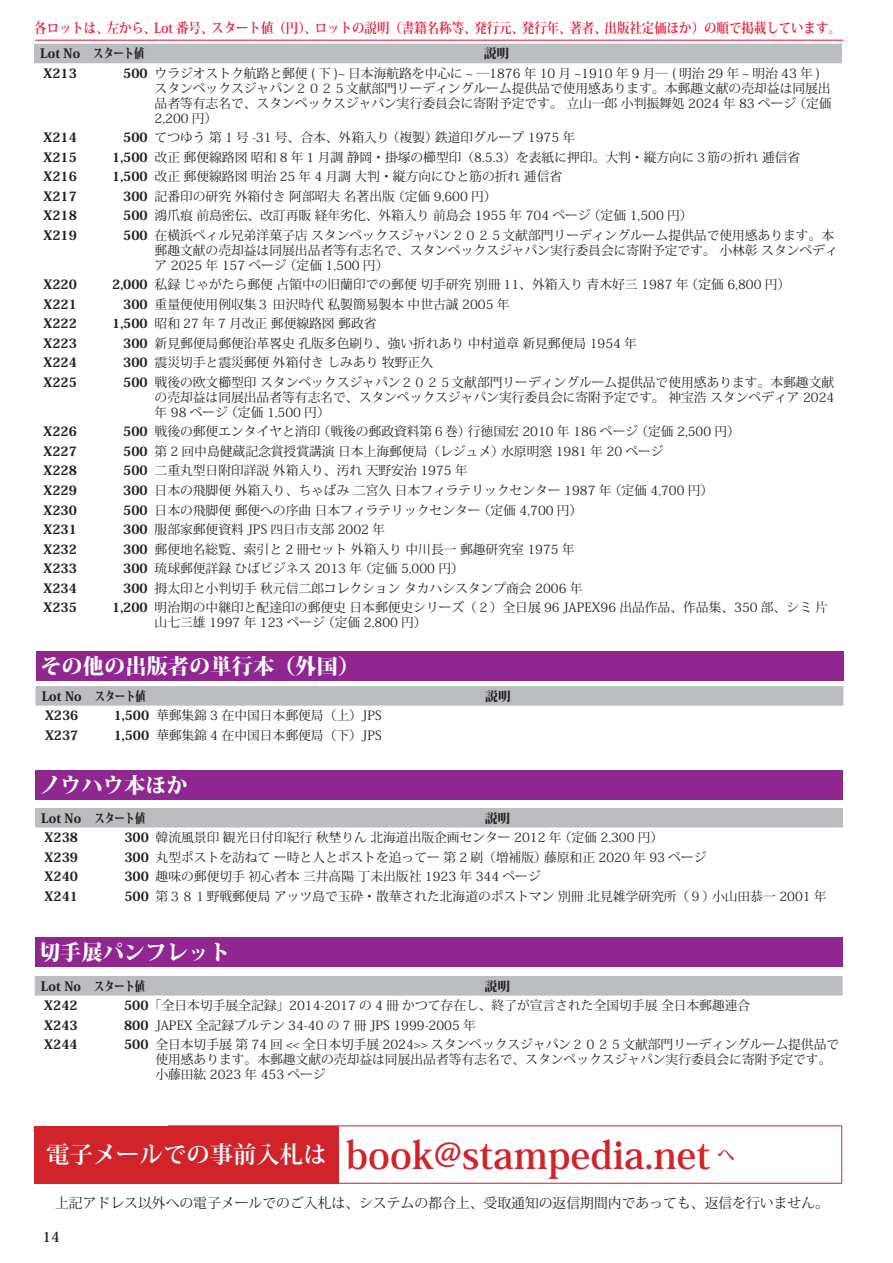
<style>
.page{position:relative;width:893px;height:1263px;background:#fff}
.page>*{position:absolute;margin:0;border:0;box-sizing:border-box;transform-origin:0 0}
.t1{font:700 38.25px "Koz Min Pro";color:#d1232a}
.t2{font:800 21.3px "Koz Min Pro";color:#fff}
.t3{font:700 16.95px "Koz Min Pro";color:#d1232a}
.t4{font:700 13.8px "Koz Min Pro";color:#ed1a40;scale:.9 1}
.t5{font:13.8px "Koz Min Pr 6 N";color:#231f20}
.t6{font:700 13.8px "Koz Min Pro";color:#231f20}
.t7{font:12.75px/14.9px "Koz Min Pro";color:#231f20}
.t8{font:800 12.75px "Koz Min Pro";color:#231f20}
.s1{font-weight:800}
.s2{font-size:23.4px;color:#fff}
</style>
<div class="page">
<hr style="left:35px;top:40px;width:808px;height:1px;background:#ed1a40">
<div style="left:34px;top:44px;width:808px;height:19px;background:#bcbdc0"></div>
<div style="left:35px;top:686px;width:808px;height:20px;background:#bcbdc0"></div>
<div style="left:35px;top:770px;width:808px;height:29px;background:#90268f"></div>
<div style="left:35px;top:936px;width:808px;height:30px;background:#90268f"></div>
<div style="left:35px;top:976px;width:808px;height:19px;background:#bcbdc0"></div>
<div style="left:36px;top:651px;width:808px;height:29px;background:#90268f"></div>
<div style="left:35px;top:808px;width:808px;height:19px;background:#bcbdc0"></div>
<div style="left:34px;top:1125px;width:305px;height:58px;background:#d1232a"></div>
<hr style="left:168px;top:1125px;width:674px;height:1px;background:#d1232a">
<hr style="left:168px;top:1183px;width:674px;height:1px;background:#d1232a">
<hr style="left:841px;top:1126px;width:1px;height:57px;background:#d1232a">
<p class="t4" style="left:34px;top:18px;width:898px">各ロットは、左から、Lot 番号、スタート値（円）、ロットの説明（書籍名称等、発行元、発行年、著者、出版社定価ほか）の順で掲載しています。</p>
<p class="t8" style="left:40px;top:44px;width:106px">Lot No スタート値</p>
<p class="t8" style="left:484px;top:44px;width:27px">説明</p>
<p class="t8" style="left:44px;top:64px;width:35px">X213</p>
<p class="t7" style="left:155px;top:65px;width:679px;text-indent:-31px"><span class="s1">500</span> ウラジオストク航路と郵便 ( 下 )~ 日本海航路を中心に ~ ―1876 年 10 月 ~1910 年 9 月― ( 明治 29 年 ~ 明治 43 年 )スタンペックスジャパン２０２５文献部門リーディングルーム提供品で使用感あります。本郵趣文献の売却益は同展出品者等有志名で、スタンペックスジャパン実行委員会に寄附予定です。 立山一郎 小判振舞処 2024 年 83 ページ （定価2,200 円）</p>
<p class="t8" style="left:44px;top:128px;width:35px">X214</p>
<p class="t7" style="left:123px;top:130px;width:453px"><span class="s1">500</span> てつゆう 第 1 号 -31 号、合本、外箱入り （複製）鉄道印グループ 1975 年</p>
<p class="t8" style="left:44px;top:147px;width:35px">X215</p>
<p class="t7" style="left:112px;top:149px;width:690px"><span class="s1">1,500</span> 改正 郵便線路図 昭和 8 年 1 月調 静岡・掛塚の櫛型印（8.5.3）を表紙に押印。大判・縦方向に３筋の折れ 逓信省</p>
<p class="t8" style="left:44px;top:167px;width:35px">X216</p>
<p class="t7" style="left:112px;top:169px;width:451px"><span class="s1">1,500</span> 改正 郵便線路図 明治 25 年 4 月調 大判・縦方向にひと筋の折れ 逓信省</p>
<p class="t8" style="left:44px;top:187px;width:35px">X217</p>
<p class="t7" style="left:123px;top:188px;width:375px"><span class="s1">300</span> 記番印の研究 外箱付き 阿部昭夫 名著出版 （定価 9,600 円）</p>
<p class="t8" style="left:44px;top:206px;width:35px">X218</p>
<p class="t7" style="left:123px;top:208px;width:571px"><span class="s1">500</span> 鴻爪痕 前島密伝、改訂再販 経年劣化、外箱入り 前島会 1955 年 704 ページ （定価 1,500 円）</p>
<p class="t8" style="left:44px;top:226px;width:35px">X219</p>
<p class="t7" style="left:155px;top:227px;width:685px;text-indent:-31px"><span class="s1">500</span> 在横浜ペィル兄弟洋菓子店 スタンペックスジャパン２０２５文献部門リーディングルーム提供品で使用感あります。本郵趣文献の売却益は同展出品者等有志名で、スタンペックスジャパン実行委員会に寄附予定です。 小林彰 スタンペディア 2025 年 157 ページ （定価 1,500 円）</p>
<p class="t8" style="left:44px;top:275px;width:35px">X220</p>
<p class="t7" style="left:112px;top:277px;width:679px"><span class="s1">2,000</span> 私録 じゃがたら郵便 占領中の旧蘭印での郵便 切手研究 別冊 11、外箱入り 青木好三 1987 年 （定価 6,800 円）</p>
<p class="t8" style="left:44px;top:295px;width:35px">X221</p>
<p class="t7" style="left:123px;top:296px;width:388px"><span class="s1">300</span> 重量便使用例収集３ 田沢時代 私製簡易製本 中世古誠 2005 年</p>
<p class="t8" style="left:44px;top:314px;width:35px">X222</p>
<p class="t7" style="left:112px;top:316px;width:266px"><span class="s1">1,500</span> 昭和 27 年 7 月改正 郵便線路図 郵政省</p>
<p class="t8" style="left:44px;top:334px;width:35px">X223</p>
<p class="t7" style="left:123px;top:335px;width:515px"><span class="s1">300</span> 新見郵便局郵便沿革畧史 孔版多色刷り、強い折れあり 中村道章 新見郵便局 1954 年</p>
<p class="t8" style="left:44px;top:353px;width:35px">X224</p>
<p class="t7" style="left:123px;top:355px;width:311px"><span class="s1">300</span> 震災切手と震災郵便 外箱付き しみあり 牧野正久</p>
<p class="t8" style="left:44px;top:373px;width:35px">X225</p>
<p class="t7" style="left:155px;top:374px;width:681px;text-align:justify;text-indent:-31px"><span class="s1">500</span> 戦後の欧文櫛型印 スタンペックスジャパン２０２５文献部門リーディングルーム提供品で使用感あります。本郵趣文献の売却益は同展出品者等有志名で、スタンペックスジャパン実行委員会に寄附予定です。 神宝浩 スタンペディア 2024年 98 ページ （定価 1,500 円）</p>
<p class="t8" style="left:44px;top:422px;width:35px">X226</p>
<p class="t7" style="left:123px;top:424px;width:618px"><span class="s1">500</span> 戦後の郵便エンタイヤと消印 （戦後の郵政資料第６巻）行徳国宏 2010 年 186 ページ （定価 2,500 円）</p>
<p class="t8" style="left:44px;top:442px;width:35px">X227</p>
<p class="t7" style="left:123px;top:443px;width:542px"><span class="s1">500</span> 第 2 回中島健蔵記念賞授賞講演 日本上海郵便局（レジュメ）水原明窓 1981 年 20 ページ</p>
<p class="t8" style="left:44px;top:461px;width:35px">X228</p>
<p class="t7" style="left:123px;top:463px;width:346px"><span class="s1">500</span> 二重丸型日附印詳説 外箱入り、汚れ 天野安治 1975 年</p>
<p class="t8" style="left:44px;top:481px;width:35px">X229</p>
<p class="t7" style="left:123px;top:482px;width:591px"><span class="s1">300</span> 日本の飛脚便 外箱入り、ちゃばみ 二宮久 日本フィラテリックセンター 1987 年 （定価 4,700 円）</p>
<p class="t8" style="left:44px;top:500px;width:35px">X230</p>
<p class="t7" style="left:123px;top:502px;width:461px"><span class="s1">500</span> 日本の飛脚便 郵便への序曲 日本フィラテリックセンター （定価 4,700 円）</p>
<p class="t8" style="left:44px;top:520px;width:35px">X231</p>
<p class="t7" style="left:123px;top:522px;width:263px"><span class="s1">300</span> 服部家郵便資料 JPS 四日市支部 2002 年</p>
<p class="t8" style="left:44px;top:539px;width:35px">X232</p>
<p class="t7" style="left:123px;top:541px;width:453px"><span class="s1">300</span> 郵便地名総覧、索引と 2 冊セット 外箱入り 中川長一 郵趣研究室 1975 年</p>
<p class="t8" style="left:44px;top:559px;width:35px">X233</p>
<p class="t7" style="left:123px;top:561px;width:342px"><span class="s1">300</span> 琉球郵便詳録 ひばビジネス 2013 年 （定価 5,000 円）</p>
<p class="t8" style="left:44px;top:579px;width:35px">X234</p>
<p class="t7" style="left:123px;top:580px;width:461px"><span class="s1">300</span> 拇太印と小判切手 秋元信二郎コレクション タカハシスタンプ商会 2006 年</p>
<p class="t8" style="left:44px;top:598px;width:35px">X235</p>
<p class="t7" style="left:155px;top:600px;width:675px;text-indent:-42px"><span class="s1">1,200</span> 明治期の中継印と配達印の郵便史 日本郵便史シリーズ（２）全日展 96 JAPEX96 出品作品、作品集、350 部、シミ 片山七三雄 1997 年 123 ページ （定価 2,800 円）</p>
<h2 class="t2" style="left:40px;top:650px;width:320px">その他の出版者の単行本（外国）</h2>
<p class="t8" style="left:42px;top:686px;width:106px">Lot No スタート値</p>
<p class="t8" style="left:485px;top:686px;width:27px">説明</p>
<p class="t8" style="left:45px;top:706px;width:35px">X236</p>
<p class="t7" style="left:114px;top:708px;width:270px"><span class="s1">1,500</span> 華郵集錦 3 在中国日本郵便局（上）JPS</p>
<p class="t8" style="left:45px;top:726px;width:35px">X237</p>
<p class="t7" style="left:114px;top:727px;width:270px"><span class="s1">1,500</span> 華郵集錦 4 在中国日本郵便局（下）JPS</p>
<h2 class="t2" style="left:39px;top:769px;width:150px">ノウハウ本ほか</h2>
<p class="t8" style="left:41px;top:808px;width:106px">Lot No スタート値</p>
<p class="t8" style="left:485px;top:808px;width:27px">説明</p>
<p class="t8" style="left:45px;top:828px;width:35px">X238</p>
<p class="t7" style="left:124px;top:830px;width:540px"><span class="s1">300</span> 韓流風景印 観光日付印紀行 秋埜りん 北海道出版企画センター 2012 年 （定価 2,300 円）</p>
<p class="t8" style="left:45px;top:847px;width:35px">X239</p>
<p class="t7" style="left:124px;top:849px;width:584px"><span class="s1">300</span> 丸型ポストを訪ねて ー時と人とポストを追ってー 第 2 刷（増補版）藤原和正 2020 年 93 ページ</p>
<p class="t8" style="left:45px;top:867px;width:35px">X240</p>
<p class="t7" style="left:124px;top:869px;width:418px"><span class="s1">300</span> 趣味の郵便切手 初心者本 三井高陽 丁未出版社 1923 年 344 ページ</p>
<p class="t8" style="left:45px;top:887px;width:35px">X241</p>
<p class="t7" style="left:124px;top:888px;width:704px"><span class="s1">500</span> 第３８１野戦郵便局 アッツ島で玉砕・散華された北海道のポストマン 別冊 北見雑学研究所（９）小山田恭一 2001 年</p>
<h2 class="t2" style="left:39px;top:936px;width:193px">切手展パンフレット</h2>
<p class="t8" style="left:41px;top:976px;width:106px">Lot No スタート値</p>
<p class="t8" style="left:485px;top:976px;width:27px">説明</p>
<p class="t8" style="left:44px;top:996px;width:35px">X242</p>
<p class="t7" style="left:124px;top:998px;width:628px"><span class="s1">500</span>「全日本切手展全記録」2014-2017 の 4 冊 かつて存在し、終了が宣言された全国切手展 全日本郵趣連合</p>
<p class="t8" style="left:44px;top:1015px;width:35px">X243</p>
<p class="t7" style="left:124px;top:1017px;width:353px"><span class="s1">800</span> JAPEX 全記録ブルテン 34-40 の 7 冊 JPS 1999-2005 年</p>
<p class="t8" style="left:44px;top:1035px;width:35px">X244</p>
<p class="t7" style="left:155px;top:1037px;width:685px;text-indent:-31px"><span class="s1">500</span> 全日本切手展 第 74 回 &lt;&lt; 全日本切手展 2024&gt;&gt; スタンペックスジャパン２０２５文献部門リーディングルーム提供品で使用感あります。本郵趣文献の売却益は同展出品者等有志名で、スタンペックスジャパン実行委員会に寄附予定です。小藤田紘 2023 年 453 ページ</p>
<h1 class="t1" style="left:46px;top:1127px;width:666px"><span class="s2">電子メールでの事前入札は</span> book@stampedia.net</h1>
<h3 class="t3" style="left:717px;top:1142px;width:19px">へ</h3>
<p class="t5" style="left:55px;top:1195px;width:775px">上記アドレス以外への電子メールでのご入札は、システムの都合上、受取通知の返信期間内であっても、返信を行いません。</p>
<p class="t6" style="left:42px;top:1227px;width:19px">14</p>
</div>
